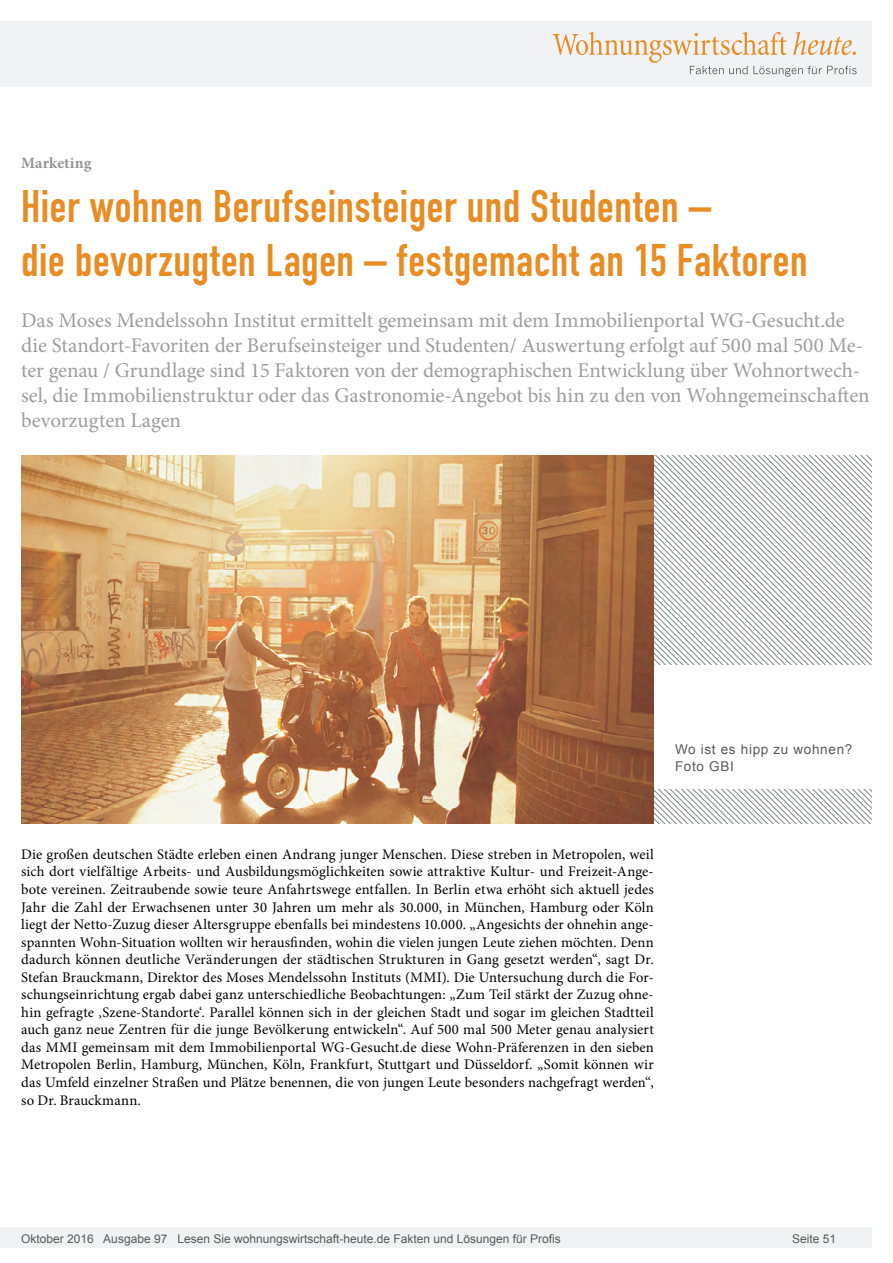
<style>
.page{position:relative;width:893px;height:1263px;background:#fff}
.page>*{position:absolute;margin:0;border:0;box-sizing:border-box;transform-origin:0 0}
.Überschrift_Groß{font:45px/54px "DIN Engschrift";letter-spacing:.015em;color:#e88c24}
.Anlesetext{font:21px/25.2px "Minion Pro";letter-spacing:-.005em;color:#9d9d9d}
.Kategorie{font:700 15.75px "Minion Pro";letter-spacing:.005em;color:#959595}
.Fließtext_erste_Zeil{font:14.7px/17.5px "Minion Pro";letter-spacing:.005em;color:#000;text-align:justify}
.Bildunterschrift{font:13.5px/17.5px "Arial";letter-spacing:.05em;color:#595959}
.t1{font:12px "Arial";color:#595959}
</style>
<div class="page">
<div style="left:0;top:1227px;width:872px;height:20px;background:#f1f2f3"></div>
<div style="left:0;top:21px;width:872px;height:66px;background:#f1f2f3"></div>
<svg style="left:553px;top:32px;width:304px;height:45px"></svg>
<svg style="left:654px;top:455px;width:218px;height:88px"></svg>
<svg style="left:654px;top:543px;width:218px;height:281px"></svg>
<div style="left:654px;top:666px;width:237px;height:123px;background:#fff"></div>
<img style="left:21px;top:455px;width:633px;height:369px">
<p class="Kategorie" style="left:21px;top:152px;width:72px">Marketing</p>
<p class="Überschrift_Groß" style="left:21px;top:180px;width:788px">Hier wohnen Berufseinsteiger und Studenten –<br>die bevorzugten Lagen – festgemacht an 15 Faktoren</p>
<p class="Anlesetext" style="left:21px;top:307px;width:850px">Das Moses Mendelssohn Institut ermittelt gemeinsam mit dem Immobilienportal WG-Gesucht.de die Standort-Favoriten der Berufseinsteiger und Studenten/ Auswertung erfolgt auf 500 mal 500 Me&shy;ter genau / Grundlage sind 15 Faktoren von der demographischen Entwicklung über Wohnortwech&shy;sel, die Immobilienstruktur oder das Gastronomie-Angebot bis hin zu den von Wohngemeinschaften bevorzugten Lagen</p>
<p class="Bildunterschrift" style="left:675px;top:740px;width:179px">Wo ist es hipp zu wohnen?<br>Foto GBI</p>
<p class="Fließtext_erste_Zeil" style="left:21px;top:845px;width:634px">Die großen deutschen Städte erleben einen Andrang junger Menschen. Diese streben in Metropolen, weil sich dort vielfältige Arbeits- und Ausbildungsmöglichkeiten sowie attraktive Kultur- und Freizeit-Ange&shy;bote vereinen. Zeitraubende sowie teure Anfahrtswege entfallen. In Berlin etwa erhöht sich aktuell jedes Jahr die Zahl der Erwachsenen unter 30 Jahren um mehr als 30.000, in München, Hamburg oder Köln liegt der Netto-Zuzug dieser Altersgruppe ebenfalls bei mindestens 10.000. „Angesichts der ohnehin ange&shy;spannten Wohn-Situation wollten wir herausfinden, wohin die vielen jungen Leute ziehen möchten. Denn dadurch können deutliche Veränderungen der städtischen Strukturen in Gang gesetzt werden“, sagt Dr.<br>Stefan Brauckmann, Direktor des Moses Mendelssohn Instituts (MMI). Die Untersuchung durch die For&shy;schungseinrichtung ergab dabei ganz unterschiedliche Beobachtungen: „Zum Teil stärkt der Zuzug ohne&shy;hin gefragte ‚Szene-Standorte‘. Parallel können sich in der gleichen Stadt und sogar im gleichen Stadtteil auch ganz neue Zentren für die junge Bevölkerung entwickeln“. Auf 500 mal 500 Meter genau analysiert das MMI gemeinsam mit dem Immobilienportal WG-Gesucht.de diese Wohn-Präferenzen in den sieben Metropolen Berlin, Hamburg, München, Köln, Frankfurt, Stuttgart und Düsseldorf. „Somit können wir das Umfeld einzelner Straßen und Plätze benennen, die von jungen Leute besonders nachgefragt werden“, so Dr. Brauckmann.</p>
<p class="t1" style="left:21px;top:1230px;width:541px">Oktober 2016 Ausgabe 97 Lesen Sie wohnungswirtschaft-heute.de Fakten und Lösungen für Profis</p>
<p class="t1" style="left:792px;top:1231px;width:46px">Seite 51</p>
</div>
